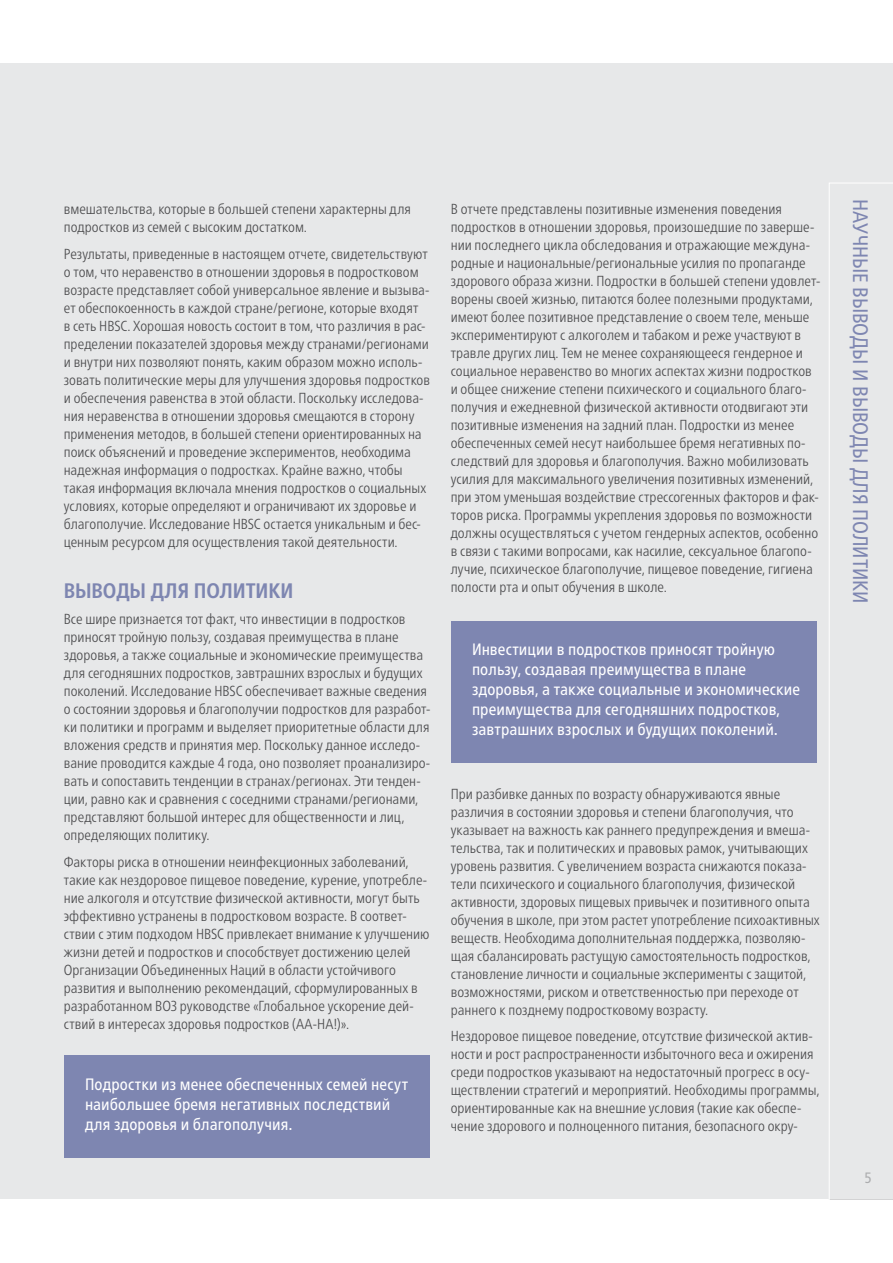
<style>
.page{position:relative;width:893px;height:1263px;background:#fff}
.page>*{position:absolute;margin:0;border:0;box-sizing:border-box;transform-origin:0 0}
.t1{font:condensed 21px "Frutiger Neue LTW1 G";letter-spacing:-.01em;color:#7e86b1}
.t2{font:700 condensed 21px "Frutiger Neue LTW1 G";letter-spacing:-.005em;color:#7e86b1}
.t3{font:condensed 16.5px/20.1px "Frutiger Neue LTW1 G";letter-spacing:.005em;color:#fff}
.t4{font:condensed 15px "Frutiger Neue LTW1 G";color:#acadaf}
.t5{font:300 condensed 14.55px/18px "Frutiger Neue LTW1 G";color:#4b4b4d}
.s1{font-size:18px}
</style>
<div class="page">
<div style="left:0;top:64px;width:893px;height:1135px;background:#e7e8e9"></div>
<svg style="left:829px;top:183px;width:64px;height:1017px"></svg>
<div style="left:64px;top:1056px;width:365px;height:102px;background:#7e86b1"></div>
<div style="left:451px;top:621px;width:365px;height:141px;background:#7e86b1"></div>
<p class="t5" style="left:64px;top:200px;width:349px">вмешательства, которые в большей степени характерны для подростков из семей с высоким достатком.</p>
<p class="t5" style="left:64px;top:245px;width:368px">Результаты, приведенные в настоящем отчете, свидетельствуют о том, что неравенство в отношении здоровья в подростковом возрасте представляет собой универсальное явление и вызыва&shy;ет обеспокоенность в каждой стране/регионе, которые входят<br>в сеть HBSC. Хорошая новость состоит в том, что различия в рас&shy;пределении показателей здоровья между странами/регионами и внутри них позволяют понять, каким образом можно исполь&shy;зовать политические меры для улучшения здоровья подростков и обеспечения равенства в этой области. Поскольку исследова&shy;ния неравенства в отношении здоровья смещаются в сторону применения методов, в большей степени ориентированных на поиск объяснений и проведение экспериментов, необходима надежная информация о подростках. Крайне важно, чтобы такая информация включала мнения подростков о социальных условиях, которые определяют и ограничивают их здоровье и благополучие. Исследование HBSC остается уникальным и бес&shy;ценным ресурсом для осуществления такой деятельности.</p>
<h1 class="t2" style="left:64px;top:574px;width:231px">ВЫВОДЫ ДЛЯ ПОЛИТИКИ</h1>
<p class="t5" style="left:64px;top:610px;width:368px">Все шире признается тот факт, что инвестиции в подростков приносят тройную пользу, создавая преимущества в плане здоровья, а также социальные и экономические преимущества для сегодняшних подростков, завтрашних взрослых и будущих поколений. Исследование HBSC обеспечивает важные сведения о состоянии здоровья и благополучии подростков для разработ&shy;ки политики и программ и выделяет приоритетные области для вложения средств и принятия мер. Поскольку данное исследо&shy;вание проводится каждые 4 года, оно позволяет проанализиро&shy;вать и сопоставить тенденции в странах/регионах. Эти тенден&shy;ции, равно как и сравнения с соседними странами/регионами, представляют большой интерес для общественности и лиц, определяющих политику.</p>
<p class="t5" style="left:64px;top:852px;width:367px">Факторы риска в отношении неинфекционных заболеваний, такие как нездоровое пищевое поведение, курение, употребле&shy;ние алкоголя и отсутствие физической активности, могут быть эффективно устранены в подростковом возрасте. В соответ&shy;ствии с этим подходом HBSC привлекает внимание к улучшению жизни детей и подростков и способствует достижению целей Организации Объединенных Наций в области устойчивого развития и выполнению рекомендаций, сформулированных в разработанном ВОЗ руководстве «Глобальное ускорение дей&shy;ствий в интересах здоровья подростков (AA-HA!)».</p>
<p class="t3" style="left:85px;top:1074px;width:325px">Подростки из менее обеспеченных семей несут наибольшее бремя негативных последствий для здоровья и благополучия<span class="s1">.</span></p>
<p class="t5" style="left:451px;top:200px;width:371px">В отчете представлены позитивные изменения поведения подростков в отношении здоровья, произошедшие по заверше&shy;нии последнего цикла обследования и отражающие междуна&shy;родные и национальные/региональные усилия по пропаганде здорового образа жизни. Подростки в большей степени удовлет&shy;ворены своей жизнью, питаются более полезными продуктами, имеют более позитивное представление о своем теле, меньше экспериментируют с алкоголем и табаком и реже участвуют в травле других лиц. Тем не менее сохраняющееся гендерное и социальное неравенство во многих аспектах жизни подростков и общее снижение степени психического и социального благо&shy;получия и ежедневной физической активности отодвигают эти позитивные изменения на задний план. Подростки из менее обеспеченных семей несут наибольшее бремя негативных по&shy;следствий для здоровья и благополучия. Важно мобилизовать усилия для максимального увеличения позитивных изменений, при этом уменьшая воздействие стрессогенных факторов и фак&shy;торов риска. Программы укрепления здоровья по возможности должны осуществляться с учетом гендерных аспектов, особенно в связи с такими вопросами, как насилие, сексуальное благопо&shy;лучие, психическое благополучие, пищевое поведение, гигиена полости рта и опыт обучения в школе.</p>
<p class="t3" style="left:472px;top:639px;width:330px">Инвестиции в подростков приносят тройную пользу, создавая преимущества в плане здоровья, а также социальные и экономические преимущества для сегодняшних подростков, завтрашних взрослых и будущих поколений<span class="s1">.</span></p>
<p class="t5" style="left:451px;top:785px;width:371px">При разбивке данных по возрасту обнаруживаются явные различия в состоянии здоровья и степени благополучия, что указывает на важность как раннего предупреждения и вмеша&shy;тельства, так и политических и правовых рамок, учитывающих уровень развития. С увеличением возраста снижаются показа&shy;тели психического и социального благополучия, физической активности, здоровых пищевых привычек и позитивного опыта обучения в школе, при этом растет употребление психоактивных веществ. Необходима дополнительная поддержка, позволяю&shy;щая сбалансировать растущую самостоятельность подростков, становление личности и социальные эксперименты с защитой, возможностями, риском и ответственностью при переходе от раннего к позднему подростковому возрасту.</p>
<p class="t5" style="left:451px;top:1027px;width:370px">Нездоровое пищевое поведение, отсутствие физической актив&shy;ности и рост распространенности избыточного веса и ожирения среди подростков указывают на недостаточный прогресс в осу&shy;ществлении стратегий и мероприятий. Необходимы программы, ориентированные как на внешние условия (такие как обеспе&shy;чение здорового и полноценного питания, безопасного окру-</p>
<h1 class="t1" style="left:873px;top:199px;width:406px;rotate:90deg">НАУЧНЫЕ ВЫВОДЫ И ВЫВОДЫ ДЛЯ ПОЛИТИКИ</h1>
<p class="t4" style="left:865px;top:1169px;width:9px">5</p>
</div>
